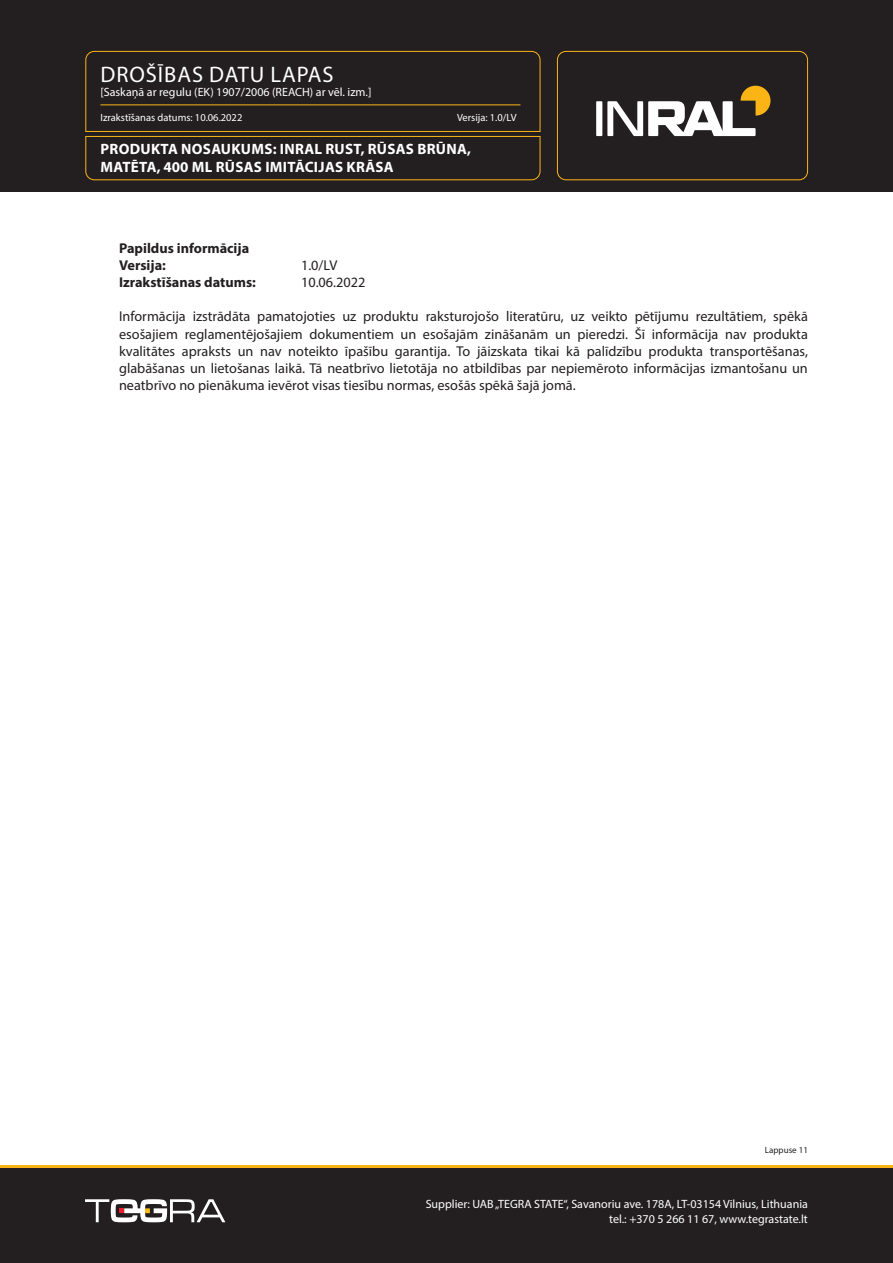
<style>
.page{position:relative;width:893px;height:1263px;background:#fff}
.page>*{position:absolute;margin:0;border:0;box-sizing:border-box;transform-origin:0 0}
.t1{font:22.5px "Myriad Pro";letter-spacing:.04em;color:#fff}
.t2{font:700 15px/18px "Myriad Pro";letter-spacing:.02em;color:#fff}
.Tekstas_paprastas_Bold{font:14.25px/17.1px "Myriad Pro";color:#231f20;text-align:justify}
.Tekstas_paprastas_Bold-2{font:700 14.25px "Myriad Pro";color:#231f20}
.t3{font:12px/14.4px "Myriad Pro";color:#fff;text-align:right}
.t4{font:10.5px "Myriad Pro";color:#fff}
.t5{font:9px "Myriad Pro";color:#231f20}
</style>
<div class="page">
<div style="left:0;top:1165px;width:893px;height:98px;background:#231f20"></div>
<div style="left:0;top:0;width:893px;height:191px;background:#231f20"></div>
<svg style="left:85px;top:51px;width:456px;height:130px"></svg>
<div style="left:557px;top:51px;width:251px;height:129px;border:1px solid #fbb416;border-radius:9px"></div>
<hr style="left:100px;top:104px;width:420px;height:1px;background:#fbb416">
<svg style="left:85px;top:1199px;width:140px;height:23px"></svg>
<div style="left:596px;top:101px;width:6px;height:35px;background:#fff"></div>
<svg style="left:607px;top:86px;width:163px;height:50px"></svg>
<hr style="left:0;top:1165px;width:893px;height:2px;background:#fbb416">
<h1 class="t1" style="left:101px;top:60px;width:234px">DROŠĪBAS DATU LAPAS</h1>
<p class="t3" style="left:100px;top:85px;width:273px">[Saskaņā ar regulu (EK) 1907/2006 (REACH) ar vēl. izm.]</p>
<p class="t4" style="left:100px;top:111px;width:144px">Izrakstīšanas datums: 10.06.2022</p>
<p class="t4" style="left:457px;top:111px;width:61px">Versija: 1.0/LV</p>
<p class="t2" style="left:101px;top:139px;width:372px">PRODUKTA NOSAUKUMS: INRAL RUST, RŪSAS BRŪNA,<br>MATĒTA, 400 ML RŪSAS IMITĀCIJAS KRĀSA</p>
<p class="Tekstas_paprastas_Bold-2" style="left:119px;top:239px;width:132px">Papildus informācija</p>
<p class="Tekstas_paprastas_Bold-2" style="left:119px;top:256px;width:48px">Versija:</p>
<p class="Tekstas_paprastas_Bold" style="left:301px;top:257px;width:38px">1.0/LV</p>
<p class="Tekstas_paprastas_Bold-2" style="left:119px;top:273px;width:138px">Izrakstīšanas datums:</p>
<p class="Tekstas_paprastas_Bold" style="left:301px;top:274px;width:66px">10.06.2022</p>
<p class="Tekstas_paprastas_Bold" style="left:119px;top:308px;width:690px">Informācija izstrādāta pamatojoties uz produktu raksturojošo literatūru, uz veikto pētījumu rezultātiem, spēkā esošajiem reglamentējošajiem dokumentiem un esošajām zināšanām un pieredzi. Šī informācija nav produkta kvalitātes apraksts un nav noteikto īpašību garantija. To jāizskata tikai kā palīdzību produkta transportēšanas, glabāšanas un lietošanas laikā. Tā neatbrīvo lietotāja no atbildības par nepiemēroto informācijas izmantošanu un neatbrīvo no pienākuma ievērot visas tiesību normas, esošās spēkā šajā jomā.</p>
<p class="t5" style="left:765px;top:1144px;width:45px">Lappuse 11</p>
<p class="t3" style="left:426px;top:1197px;width:384px">Supplier: UAB „TEGRA STATE“, Savanoriu ave. 178A, LT-03154 Vilnius, Lithuania tel.: +370 5 266 11 67, www.tegrastate.lt</p>
</div>
